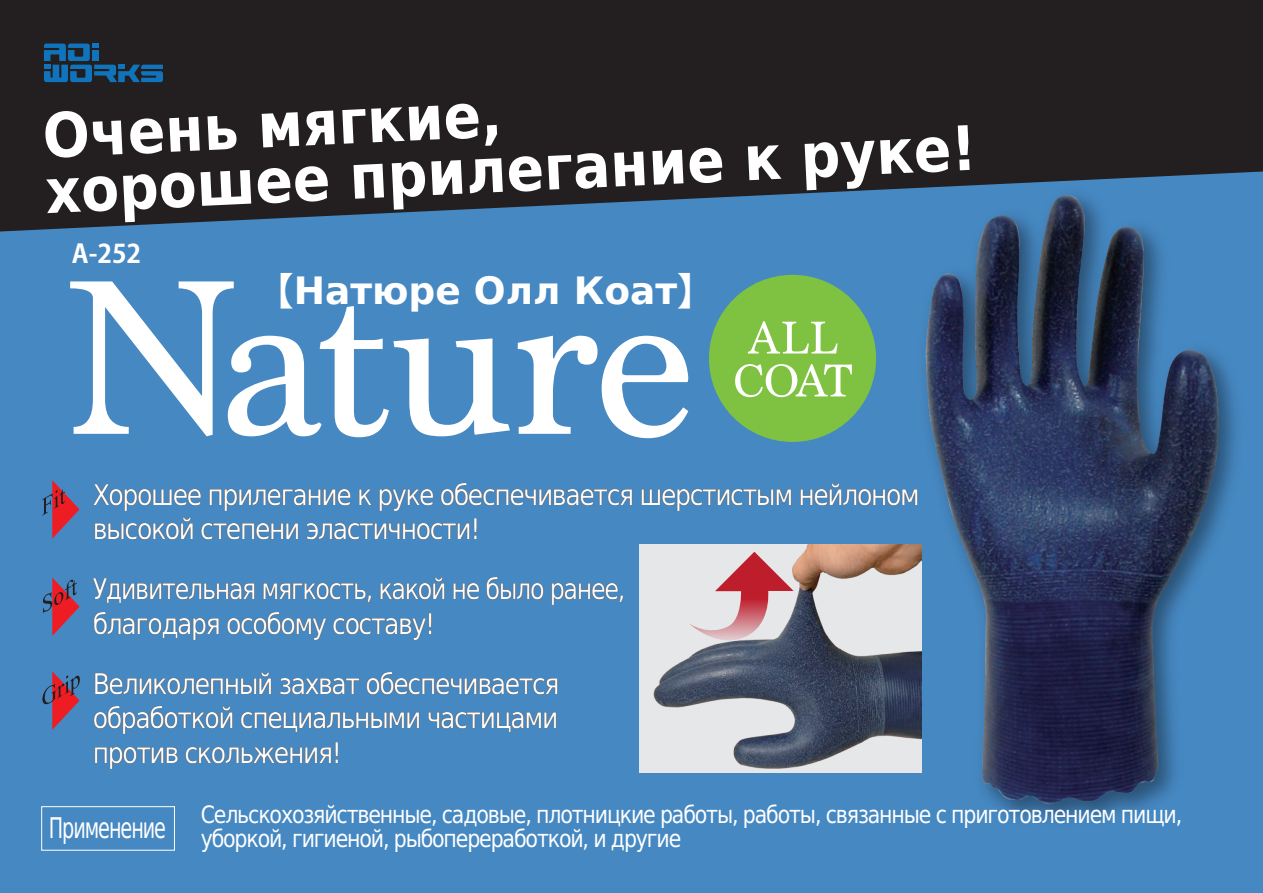
<style>
.page{position:relative;width:1263px;height:893px;background:#4688c2}
.page>*{position:absolute;margin:0;border:0;box-sizing:border-box;transform-origin:0 0}
.t1{font:700 61.5px/56.7px "DejaVu Sans Condensed";color:#fff}
.t2{font:700 37.5px "DejaVu Sans";color:#fff}
.t3{font:28.5px/34.5px "DejaVu Sans Condensed";letter-spacing:-.05em;color:#fff}
.t4{font:28.5px/34.5px "DejaVu Sans Condensed";letter-spacing:-.05em;color:#fff;scale:.93 1}
.t5{font:28.5px "DejaVu Sans Condensed";letter-spacing:-.05em;color:#fff;scale:.75 1}
.t6{font:700 25.5px "Koz Go Pro";color:#fff}
.t7{font:24px/24px "DejaVu Sans Condensed";letter-spacing:-.05em;color:#fff;scale:.95 1}
.s1{font-family:"Koz Go Pro";font-weight:800}
</style>
<div class="page">
<svg style="left:0;top:0;width:1263px;height:231px;background:#25272c"></svg>
<svg style="left:44px;top:44px;width:119px;height:38px;background:#1a4567"></svg>
<svg style="left:70px;top:281px;width:440px;height:156px"></svg>
<svg style="left:518px;top:336px;width:170px;height:102px"></svg>
<div style="left:709px;top:275px;width:167px;height:167px;background:#7fc241;border-radius:50%"></div>
<svg style="left:748px;top:321px;width:89px;height:32px"></svg>
<svg style="left:735px;top:364px;width:117px;height:33px"></svg>
<svg style="left:43px;top:577px;width:37px;height:59px"></svg>
<svg style="left:42px;top:671px;width:38px;height:59px"></svg>
<svg style="left:42px;top:480px;width:38px;height:59px"></svg>
<div style="left:639px;top:544px;width:282px;height:229px;background:#e6e7e9"></div>
<img style="left:654px;top:544px;width:257px;height:224px">
<svg style="left:689px;top:552px;width:105px;height:93px"></svg>
<img style="left:911px;top:181px;width:340px;height:640px">
<img style="left:925px;top:195px;width:297px;height:609px">
<div style="left:41px;top:806px;width:134px;height:45px;border:1px solid #fff"></div>
<h1 class="t1" style="left:41px;top:107px;width:933px;rotate:-3deg">Очень мягкие,<br>хорошее прилегание к руке!</h1>
<p class="t6" style="left:72px;top:237px;width:71px">A-252</p>
<h2 class="t2" style="left:256px;top:260px;width:460px"><span class="s1">【</span>Натюре Олл Коат<span class="s1">】</span></h2>
<p class="t3" style="left:93px;top:476px;width:828px">Хорошее прилегание к руке обеспечивается шерстистым нейлоном высокой степени эластичности!</p>
<p class="t4" style="left:93px;top:570px;width:574px">Удивительная мягкость, какой не было ранее, благодаря особому составу!</p>
<p class="t3" style="left:93px;top:665px;width:468px;text-align:justify">Великолепный захват обеспечивается обработкой специальными частицами против скольжения!</p>
<p class="t5" style="left:49px;top:805px;width:158px">Применение</p>
<p class="t7" style="left:201px;top:801px;width:1035px">Сельскохозяйственные, садовые, плотницкие работы, работы, связанные с приготовлением пищи, уборкой, гигиеной, рыбопереработкой, и другие</p>
</div>
